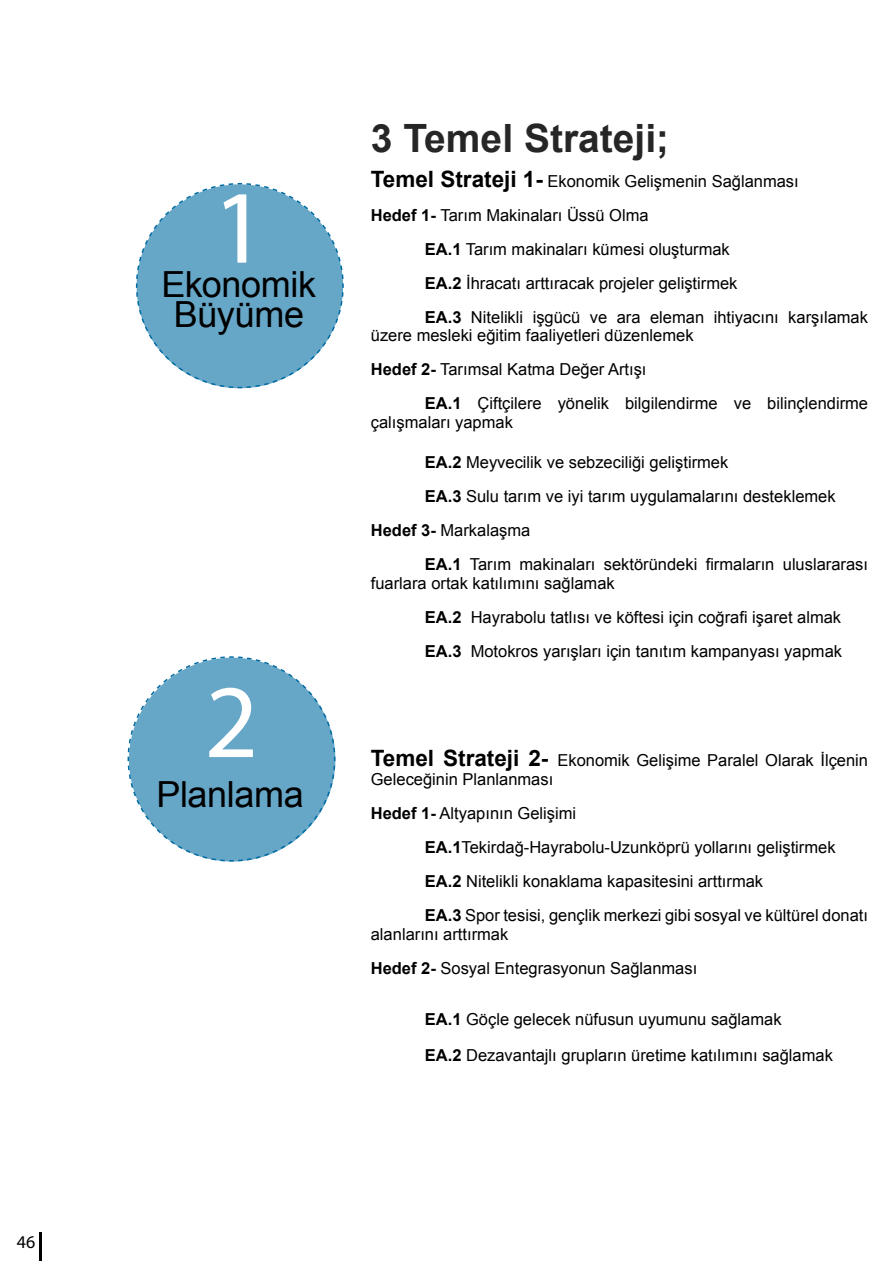
<style>
.page{position:relative;width:893px;height:1263px;background:#fff}
.page>*{position:absolute;margin:0;border:0;box-sizing:border-box;transform-origin:0 0}
.t1{font:105px "Myriad Pro";color:#fff}
.t2{font:700 39px "Arial";color:#262626}
.t3{font:36px/30px "Arial";letter-spacing:-.01em;color:#000;text-align:center}
.t4{font:18px "Myriad Pro";color:#000}
.t5{font:16.5px/33.9px "Arial";color:#000}
.s1{font-weight:700;font-size:22.5px}
.s2{font-weight:700}
</style>
<div class="page">
<svg style="left:135px;top:183px;width:209px;height:206px"></svg>
<svg style="left:127px;top:656px;width:209px;height:206px"></svg>
<div style="left:137px;top:184px;width:206px;height:204px;background:#66a6c7;border-radius:50%"></div>
<div style="left:129px;top:658px;width:206px;height:203px;background:#66a6c7;border-radius:50%"></div>
<hr style="left:40px;top:1232px;width:2px;height:28px;background:#000">
<p class="t4" style="left:17px;top:1231px;width:20px">46</p>
<h1 class="t1" style="left:213px;top:163px;width:55px">1</h1>
<h3 class="t3" style="left:162px;top:270px;width:156px">Ekonomik<br>Büyüme</h3>
<h1 class="t1" style="left:205px;top:657px;width:55px">2</h1>
<h3 class="t3" style="left:157px;top:780px;width:149px">Planlama</h3>
<h2 class="t2" style="left:371px;top:112px;width:300px">3 Temel Strateji;</h2>
<p class="t5" style="left:371px;top:164px;width:429px"><span class="s1">Temel Strateji 1-</span> Ekonomik Gelişmenin Sağlanması</p>
<p class="t5" style="left:371px;top:198px;width:279px"><span class="s2">Hedef 1-</span> Tarım Makinaları Üssü Olma</p>
<p class="t5" style="left:425px;top:232px;width:307px"><span class="s2">EA.1</span> Tarım makinaları kümesi oluşturmak</p>
<p class="t5" style="left:425px;top:266px;width:314px"><span class="s2">EA.2</span> İhracatı arttıracak projeler geliştirmek</p>
<p class="t5" style="left:425px;top:300px;width:445px"><span class="s2">EA.3</span> Nitelikli işgücü ve ara eleman ihtiyacını karşılamak</p>
<p class="t5" style="left:371px;top:319px;width:324px">üzere mesleki eğitim faaliyetleri düzenlemek<br><span class="s2">Hedef 2-</span> Tarımsal Katma Değer Artışı</p>
<p class="t5" style="left:371px;top:394px;width:499px;line-height:19px;text-indent:54px"><span class="s2">EA.1</span> Çiftçilere yönelik bilgilendirme ve bilinçlendirme çalışmaları yapmak</p>
<p class="t5" style="left:425px;top:446px;width:305px"><span class="s2">EA.2</span> Meyvecilik ve sebzeciliği geliştirmek</p>
<p class="t5" style="left:425px;top:480px;width:412px"><span class="s2">EA.3</span> Sulu tarım ve iyi tarım uygulamalarını desteklemek</p>
<p class="t5" style="left:371px;top:514px;width:161px"><span class="s2">Hedef 3-</span> Markalaşma</p>
<p class="t5" style="left:425px;top:548px;width:445px"><span class="s2">EA.1</span> Tarım makinaları sektöründeki firmaların uluslararası</p>
<p class="t5" style="left:425px;top:567px;width:419px;text-indent:-54px">fuarlara ortak katılımını sağlamak<br><span class="s2">EA.2</span> Hayrabolu tatlısı ve köftesi için coğrafi işaret almak<br><span class="s2">EA.3</span> Motokros yarışları için tanıtım kampanyası yapmak</p>
<p class="t5" style="left:371px;top:751px;width:499px;line-height:18.9px"><span class="s1">Temel Strateji 2-</span> Ekonomik Gelişime Paralel Olarak İlçenin<br>Geleceğinin Planlanması</p>
<p class="t5" style="left:425px;top:796px;width:445px;text-indent:-54px"><span class="s2">Hedef 1-</span> Altyapının Gelişimi<br><span class="s2">EA.1</span>Tekirdağ-Hayrabolu-Uzunköprü yollarını geliştirmek <span class="s2">EA.2</span> Nitelikli konaklama kapasitesini arttırmak<br><span class="s2">EA.3</span> Spor tesisi, gençlik merkezi gibi sosyal ve kültürel donatı</p>
<p class="t5" style="left:371px;top:917px;width:328px">alanlarını arttırmak<br><span class="s2">Hedef 2-</span> Sosyal Entegrasyonun Sağlanması</p>
<p class="t5" style="left:425px;top:1001px;width:410px;line-height:36px"><span class="s2">EA.1</span> Göçle gelecek nüfusun uyumunu sağlamak<br><span class="s2">EA.2</span> Dezavantajlı grupların üretime katılımını sağlamak</p>
</div>
